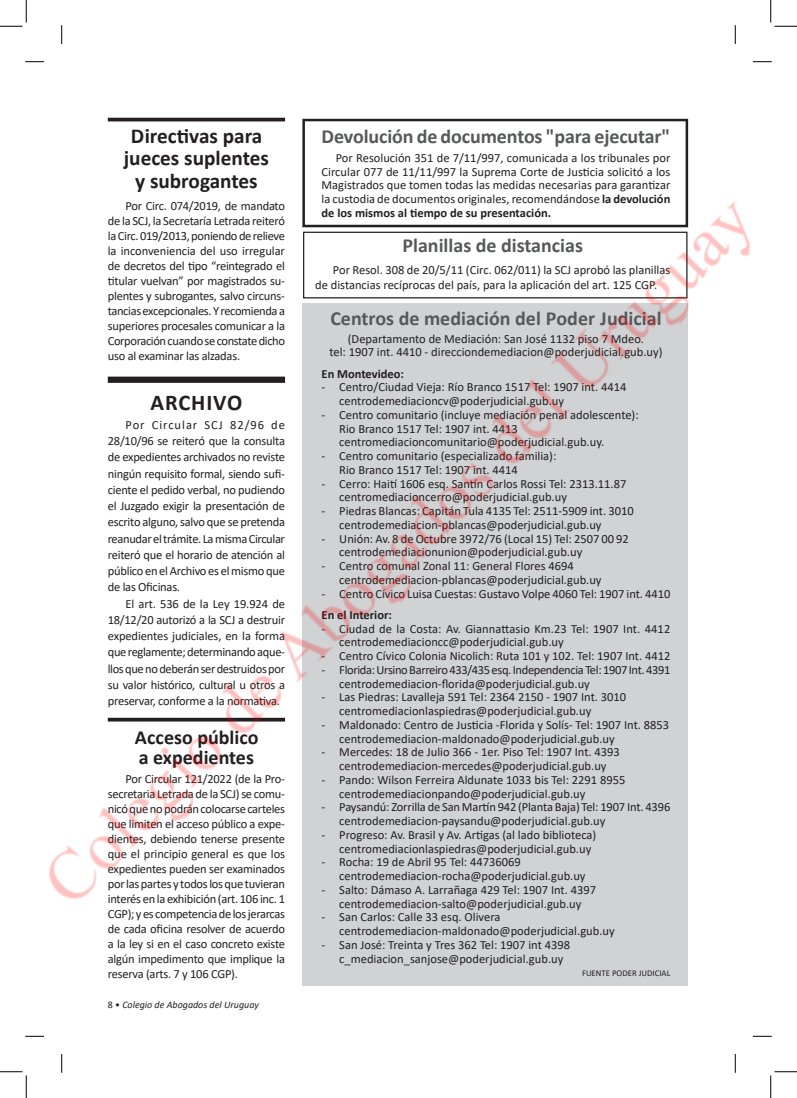
<style>
.page{position:relative;width:797px;height:1098px;background:#fff}
.page>*{position:absolute;margin:0;border:0;box-sizing:border-box;transform-origin:0 0}
.t1{font:700 22.5px "Calibri";letter-spacing:.04em;color:#231f20}
.t2{font:700 21.25px/22.5px "Calibri";color:#231f20;text-align:center}
.t3{font:700 20px "Calibri";color:#57585a}
.t4{font:700 20px/20px "Calibri";color:#231f20}
.t5{font:12.5px/13.8px "Calibri";color:#231f20}
.t6{font:12.5px/13.8px "Calibri";letter-spacing:-.03em;color:#231f20}
.t7{font:700 12.5px "Calibri";color:#231f20}
.t8{font:italic 10px "Calibri";color:#231f20}
.t9{font:8.75px "Calibri";color:#231f20}
.s1{font-style:normal}
.s2{font-weight:700}
</style>
<div class="page">
<div style="left:302px;top:918px;width:386px;height:68px;background:#d1d2d4"></div>
<svg style="left:302px;top:118px;width:387px;height:60px"></svg>
<hr style="left:108px;top:118px;width:177px;height:3px;background:#231f20">
<svg style="left:25px;top:61px;width:19px;height:1px"></svg>
<svg style="left:753px;top:61px;width:18px;height:1px"></svg>
<svg style="left:25px;top:1035px;width:19px;height:2px"></svg>
<svg style="left:753px;top:1035px;width:18px;height:2px"></svg>
<svg style="left:61px;top:25px;width:1px;height:19px"></svg>
<svg style="left:61px;top:1054px;width:1px;height:19px"></svg>
<svg style="left:734px;top:25px;width:2px;height:19px"></svg>
<svg style="left:734px;top:1054px;width:2px;height:19px"></svg>
<svg style="left:0;top:0;width:27px;height:27px"></svg>
<svg style="left:0;top:1071px;width:27px;height:27px"></svg>
<svg style="left:770px;top:0;width:27px;height:27px"></svg>
<svg style="left:770px;top:1071px;width:27px;height:27px"></svg>
<img style="left:49px;top:178px;width:702px;height:740px">
<h2 class="t2" style="left:124px;top:124px;width:147px">Directivas para jueces suplentes y subrogantes</h2>
<p class="t5" style="left:108px;top:198px;width:179px;line-height:15px;text-align:justify;text-indent:18px">Por Circ. 074/2019, de mandato de la SCJ, la Secretaría Letrada reiteró la Circ. 019/2013, poniendo de relieve la inconveniencia del uso irregular de decretos del tipo “reintegrado el titular vuelvan” por magistrados su&shy;plentes y subrogantes, salvo circuns&shy;tancias excepcionales. Y recomienda a superiores procesales comunicar a la Corporación cuando se constate dicho uso al examinar las alzadas.</p>
<h1 class="t1" style="left:151px;top:387px;width:93px">ARCHIVO</h1>
<p class="t5" style="left:108px;top:416px;width:179px;line-height:16.2px;text-align:justify;text-indent:18px">Por Circular SCJ 82/96 de 28/10/96 se reiteró que la consulta de expedientes archivados no reviste ningún requisito formal, siendo sufi&shy;ciente el pedido verbal, no pudiendo el Juzgado exigir la presentación de escrito alguno, salvo que se pretenda reanudar el trámite. La misma Circular reiteró que el horario de atención al público en el Archivo es el mismo que de las Oficinas.</p>
<p class="t5" style="left:108px;top:595px;width:179px;line-height:16.2px;text-align:justify;text-indent:18px">El art. 536 de la Ley 19.924 de 18/12/20 autorizó a la SCJ a destruir expedientes judiciales, en la forma que reglamente; determinando aque&shy;llos que no deberán ser destruidos por su valor histórico, cultural u otros a preservar, conforme a la normativa.</p>
<h3 class="t4" style="left:135px;top:727px;width:125px">Acceso público a expedientes</h3>
<p class="t5" style="left:108px;top:771px;width:179px;line-height:15px;text-align:justify;text-indent:18px">Por Circular 121/2022 (de la Pro&shy;secretaria Letrada de la SCJ) se comu&shy;nicó que no podrán colocarse carteles que limiten el acceso público a expe&shy;dientes, debiendo tenerse presente que el principio general es que los expedientes pueden ser examinados por las partes y todos los que tuvieran interés en la exhibición (art. 106 inc. 1<br>CGP); y es competencia de los jerarcas de cada oficina resolver de acuerdo a la ley si en el caso concreto existe algún impedimento que implique la reserva (arts. 7 y 106 CGP).</p>
<p class="t8" style="left:108px;top:998px;width:153px"><span class="s1">8 •</span> Colegio de Abogados del Uruguay</p>
<h3 class="t3" style="left:321px;top:122px;width:350px">Devolución de documentos "para ejecutar"</h3>
<p class="t5" style="left:321px;top:151px;width:350px;text-align:justify;text-indent:14px">Por Resolución 351 de 7/11/997, comunicada a los tribunales por Circular 077 de 11/11/997 la Suprema Corte de Justicia solicitó a los Magistrados que tomen todas las medidas necesarias para garantizar la custodia de documentos originales, recomendándose <span class="s2">la devolución de los mismos al tiempo de su presentación.</span></p>
<h3 class="t3" style="left:402px;top:232px;width:182px">Planillas de distancias</h3>
<p class="t5" style="left:315px;top:262px;width:357px;line-height:15px;text-indent:18px">Por Resol. 308 de 20/5/11 (Circ. 062/011) la SCJ aprobó las planillas de distancias recíprocas del país, para la aplicación del art. 125 CGP.</p>
<h3 class="t3" style="left:330px;top:304px;width:333px">Centros de mediación del Poder Judicial</h3>
<p class="t5" style="left:329px;top:331px;width:334px;text-align:center">(Departamento de Mediación: San José 1132 piso 7 Mdeo.<br>tel: 1907 int. 4410 - direcciondemediacion@poderjudicial.gub.uy)</p>
<p class="t7" style="left:321px;top:365px;width:84px">En Montevideo:</p>
<p class="t5" style="left:339px;top:380px;width:289px;text-indent:-18px">- Centro/Ciudad Vieja: Río Branco 1517 Tel: 1907 int. 4414 centrodemediacioncv@poderjudicial.gub.uy</p>
<p class="t5" style="left:339px;top:407px;width:301px;text-indent:-18px">- Centro comunitario (incluye mediación penal adolescente):<br>Rio Branco 1517 Tel: 1907 int. 4413 centromediacioncomunitario@poderjudicial.gub.uy.</p>
<p class="t5" style="left:339px;top:449px;width:219px;text-indent:-18px">- Centro comunitario (especializado familia):<br>Rio Branco 1517 Tel: 1907 int. 4414</p>
<p class="t5" style="left:339px;top:476px;width:288px;text-indent:-18px">- Cerro: Haití 1606 esq. Santín Carlos Rossi Tel: 2313.11.87 centromediacioncerro@poderjudicial.gub.uy</p>
<p class="t5" style="left:339px;top:504px;width:296px;text-indent:-18px">- Piedras Blancas: Capitán Tula 4135 Tel: 2511-5909 int. 3010 centrodemediacion-pblancas@poderjudicial.gub.uy</p>
<p class="t5" style="left:339px;top:531px;width:291px;text-indent:-18px">- Unión: Av. 8 de Octubre 3972/76 (Local 15) Tel: 2507 00 92 centrodemediacionunion@poderjudicial.gub.uy</p>
<p class="t5" style="left:339px;top:559px;width:264px;text-indent:-18px">- Centro comunal Zonal 11: General Flores 4694 centrodemediacion-pblancas@poderjudicial.gub.uy</p>
<p class="t5" style="left:321px;top:586px;width:350px">- Centro Cívico Luisa Cuestas: Gustavo Volpe 4060 Tel: 1907 int. 4410</p>
<p class="t7" style="left:321px;top:606px;width:72px">En el Interior:</p>
<p class="t5" style="left:339px;top:621px;width:332px;text-indent:-18px">- Ciudad de la Costa: Av. Giannattasio Km.23 Tel: 1907 Int. 4412 centrodemediacioncc@poderjudicial.gub.uy</p>
<p class="t5" style="left:321px;top:649px;width:350px">- Centro Cívico Colonia Nicolich: Ruta 101 y 102. Tel: 1907 Int. 4412</p>
<p class="t6" style="left:339px;top:662px;width:332px;text-indent:-18px">- Florida: Ursino Barreiro 433/435 esq. Independencia Tel: 1907 Int. 4391 centrodemediacion-florida@poderjudicial.gub.uy</p>
<p class="t5" style="left:339px;top:690px;width:288px;text-indent:-18px">- Las Piedras: Lavalleja 591 Tel: 2364 2150 - 1907 Int. 3010 centromediacionlaspiedras@poderjudicial.gub.uy</p>
<p class="t5" style="left:339px;top:717px;width:331px;text-indent:-18px">- Maldonado: Centro de Justicia -Florida y Solís- Tel: 1907 Int. 8853 centrodemediacion-maldonado@poderjudicial.gub.uy</p>
<p class="t5" style="left:321px;top:745px;width:300px;text-align:center">- Mercedes: 18 de Julio 366 - 1er. Piso Tel: 1907 Int. 4393 centrodemediacion-mercedes@poderjudicial.gub.uy</p>
<p class="t5" style="left:339px;top:772px;width:287px;text-indent:-18px">- Pando: Wilson Ferreira Aldunate 1033 bis Tel: 2291 8955 centrodemediacionpando@poderjudicial.gub.uy</p>
<p class="t5" style="left:339px;top:800px;width:332px;text-indent:-18px">- Paysandú: Zorrilla de San Martín 942 (Planta Baja) Tel: 1907 Int. 4396 centrodemediacion-paysandu@poderjudicial.gub.uy</p>
<p class="t5" style="left:339px;top:827px;width:258px;text-indent:-18px">- Progreso: Av. Brasil y Av. Artigas (al lado biblioteca) centromediacionlaspiedras@poderjudicial.gub.uy</p>
<p class="t5" style="left:339px;top:855px;width:248px;text-indent:-18px">- Rocha: 19 de Abril 95 Tel: 44736069 centrodemediacion-rocha@poderjudicial.gub.uy</p>
<p class="t5" style="left:321px;top:882px;width:276px;text-align:center">- Salto: Dámaso A. Larrañaga 429 Tel: 1907 Int. 4397 centrodemediacion-salto@poderjudicial.gub.uy</p>
<p class="t5" style="left:339px;top:910px;width:277px;text-indent:-18px">- San Carlos: Calle 33 esq. Olivera centrodemediacion-maldonado@poderjudicial.gub.uy</p>
<p class="t5" style="left:339px;top:937px;width:232px;text-indent:-18px">- San José: Treinta y Tres 362 Tel: 1907 int 4398 c_mediacion_sanjose@poderjudicial.gub.uy</p>
<p class="t9" style="left:582px;top:967px;width:90px">FUENTE PODER JUDICIAL</p>
</div>
